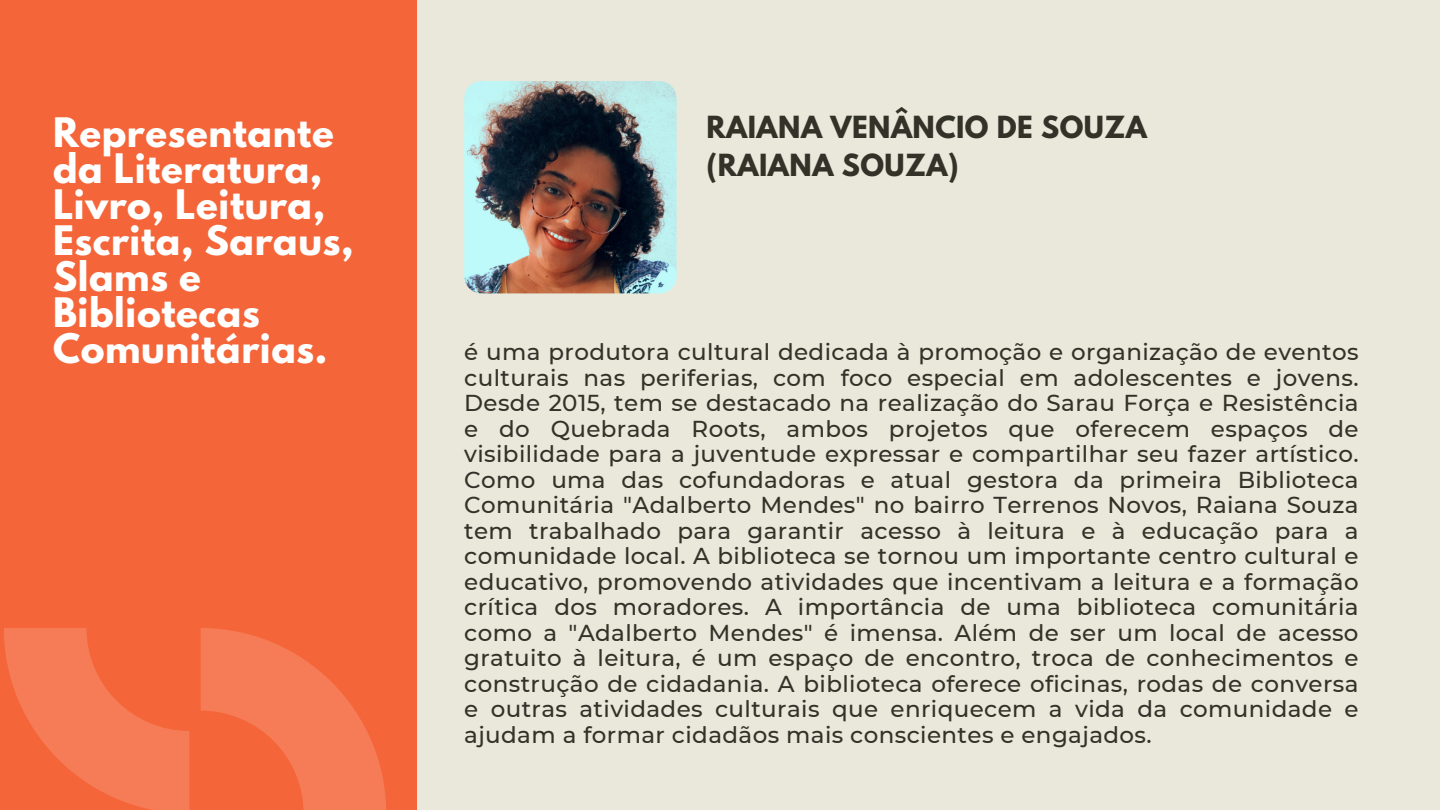
<style>
.page{position:relative;width:1440px;height:810px;background:#eae8db}
.page>*{position:absolute;margin:0;border:0;box-sizing:border-box;transform-origin:0 0}
.t1{font:700 36px/36px "League Spartan";letter-spacing:.015em;color:#fff}
.t2{font:700 27px/37.5px "League Spartan";letter-spacing:.015em;color:#333229}
.t3{font:500 23px/25.5px "Montserrat";letter-spacing:.015em;color:#333229;text-align:justify}
</style>
<div class="page">
<div style="left:0;top:0;width:417px;height:810px;background:#f4663a"></div>
<svg style="left:4px;top:628px;width:185px;height:182px"></svg>
<svg style="left:201px;top:628px;width:185px;height:182px"></svg>
<img style="left:464px;top:81px;width:213px;height:212px;border-radius:17px">
<p class="t1" style="left:53px;top:119px;width:302px">Representante da Literatura,<br>Livro, Leitura,<br>Escrita, Saraus,<br>Slams e<br>Bibliotecas<br>Comunitárias.</p>
<p class="t2" style="left:706px;top:112px;width:442px">RAIANA VENÂNCIO DE SOUZA (RAIANA SOUZA)</p>
<p class="t3" style="left:464px;top:339px;width:896px">é uma produtora cultural dedicada à promoção e organização de eventos culturais nas periferias, com foco especial em adolescentes e jovens.<br>Desde 2015, tem se destacado na realização do Sarau Força e Resistência e do Quebrada Roots, ambos projetos que oferecem espaços de visibilidade para a juventude expressar e compartilhar seu fazer artístico.<br>Como uma das cofundadoras e atual gestora da primeira Biblioteca Comunitária "Adalberto Mendes" no bairro Terrenos Novos, Raiana Souza tem trabalhado para garantir acesso à leitura e à educação para a comunidade local. A biblioteca se tornou um importante centro cultural e educativo, promovendo atividades que incentivam a leitura e a formação crítica dos moradores. A importância de uma biblioteca comunitária como a "Adalberto Mendes" é imensa. Além de ser um local de acesso gratuito à leitura, é um espaço de encontro, troca de conhecimentos e construção de cidadania. A biblioteca oferece oficinas, rodas de conversa e outras atividades culturais que enriquecem a vida da comunidade e ajudam a formar cidadãos mais conscientes e engajados.</p>
</div>
